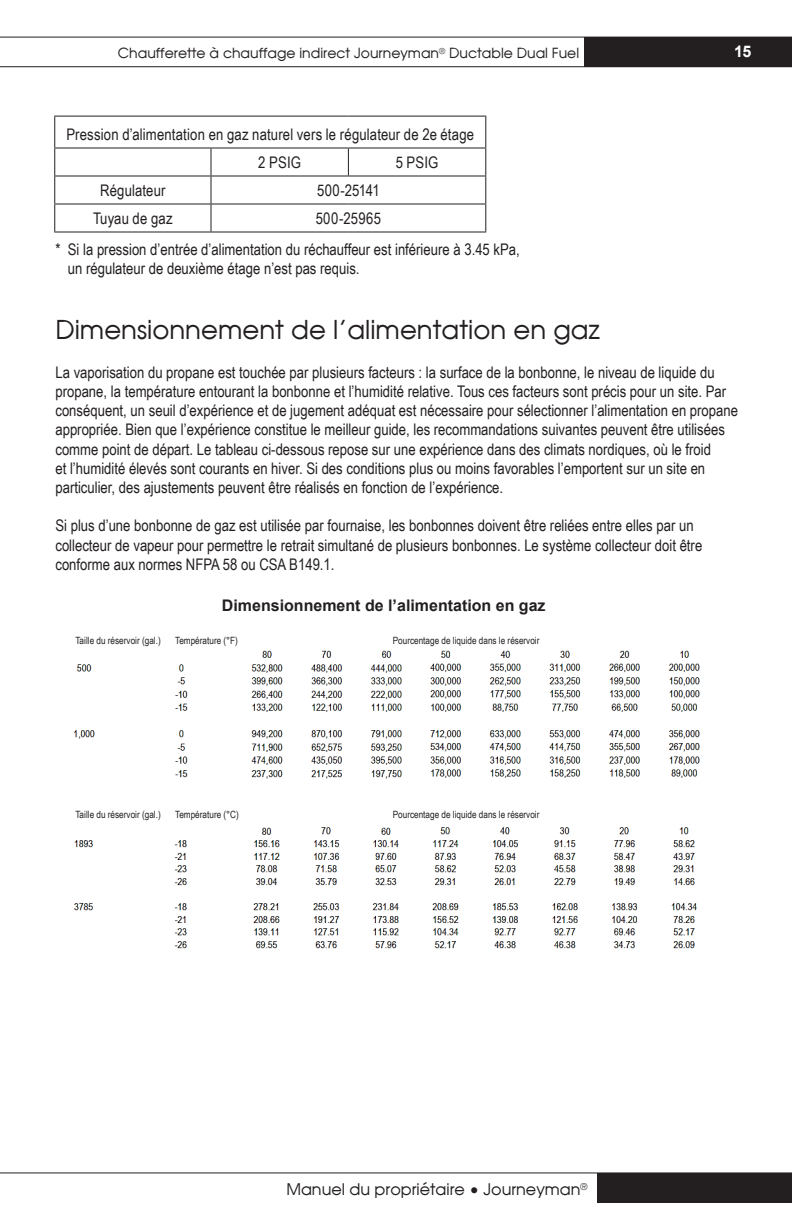
<style>
.page{position:relative;width:792px;height:1224px;background:#fff}
.page>*{position:absolute;margin:0;border:0;box-sizing:border-box;transform-origin:0 0}
.Attention_Header{font:26px "Moderne";color:#231f20}
.BODY_for_INSIDE_PAGES{font:16px/19.2px "Arial Narrow";color:#231f20}
.Body_text_normal{font:16px "Arial Narrow";letter-spacing:.01em;color:#231f20}
.BODY_for_INSIDE_PAGES-2{font:700 16px "Arial";color:#231f20}
.t1{font:16px "Moderne";color:#231f20}
.t2{font:700 16px "Arial";color:#fff}
.t3{font:14px "Moderne";color:#231f20}
.BODY_for_INSIDE_PAGES-3{font:10px "Arial Narrow";color:#231f20}
</style>
<div class="page">
<div style="left:585px;top:37px;width:207px;height:30px;background:#231f20"></div>
<div style="left:597px;top:1173px;width:195px;height:30px;background:#231f20"></div>
<hr style="left:0;top:37px;width:792px;height:1px;background:#231f20">
<hr style="left:0;top:66px;width:792px;height:1px;background:#231f20">
<hr style="left:0;top:1172px;width:792px;height:1px;background:#231f20">
<img style="left:73px;top:650px;width:627px;height:129px">
<img style="left:74px;top:827px;width:623px;height:122px">
<hr style="left:54px;top:116px;width:157px;height:1px;background:#231f20">
<hr style="left:54px;top:117px;width:1px;height:31px;background:#231f20">
<hr style="left:211px;top:116px;width:137px;height:1px;background:#231f20">
<hr style="left:348px;top:116px;width:138px;height:1px;background:#231f20">
<hr style="left:485px;top:117px;width:1px;height:31px;background:#231f20">
<hr style="left:54px;top:148px;width:157px;height:1px;background:#231f20">
<hr style="left:211px;top:148px;width:137px;height:1px;background:#231f20">
<hr style="left:210px;top:149px;width:2px;height:27px;background:#231f20">
<hr style="left:348px;top:148px;width:138px;height:1px;background:#231f20">
<svg style="left:348px;top:149px;width:1px;height:27px"></svg>
<hr style="left:54px;top:176px;width:157px;height:1px;background:#231f20">
<hr style="left:211px;top:176px;width:137px;height:1px;background:#231f20">
<hr style="left:210px;top:177px;width:2px;height:27px;background:#231f20">
<hr style="left:348px;top:176px;width:138px;height:1px;background:#231f20">
<hr style="left:54px;top:204px;width:157px;height:1px;background:#231f20">
<svg style="left:54px;top:149px;width:1px;height:83px"></svg>
<hr style="left:211px;top:204px;width:137px;height:1px;background:#231f20">
<hr style="left:210px;top:205px;width:2px;height:27px;background:#231f20">
<hr style="left:348px;top:204px;width:138px;height:1px;background:#231f20">
<svg style="left:485px;top:149px;width:1px;height:83px"></svg>
<hr style="left:54px;top:232px;width:157px;height:1px;background:#231f20">
<hr style="left:211px;top:232px;width:137px;height:1px;background:#231f20">
<hr style="left:348px;top:232px;width:138px;height:1px;background:#231f20">
<p class="t3" style="left:118px;top:44px;width:463px">Chaufferette à chauffage indirect Journeyman<sup>®</sup> Ductable Dual Fuel</p>
<p class="Body_text_normal" style="left:66px;top:123px;width:409px">Pression d’alimentation en gaz naturel vers le régulateur de 2e étage</p>
<p class="Body_text_normal" style="left:258px;top:151px;width:44px">2 PSIG</p>
<p class="Body_text_normal" style="left:396px;top:151px;width:44px">5 PSIG</p>
<p class="Body_text_normal" style="left:100px;top:179px;width:67px">Régulateur</p>
<p class="Body_text_normal" style="left:317px;top:179px;width:64px">500-25141</p>
<p class="Body_text_normal" style="left:93px;top:207px;width:81px">Tuyau de gaz</p>
<p class="Body_text_normal" style="left:316px;top:207px;width:67px">500-25965</p>
<p class="BODY_for_INSIDE_PAGES" style="left:68px;top:239px;width:453px;text-indent:-12px">* Si la pression d’entrée d’alimentation du réchauffeur est inférieure à 3.45 kPa, un régulateur de deuxième étage n’est pas requis.</p>
<p class="Attention_Header" style="left:55px;top:313px;width:546px">Dimensionnement de l’alimentation en gaz</p>
<p class="t2" style="left:734px;top:40px;width:19px">15</p>
<p class="BODY_for_INSIDE_PAGES" style="left:55px;top:362px;width:684px">La vaporisation du propane est touchée par plusieurs facteurs : la surface de la bonbonne, le niveau de liquide du propane, la température entourant la bonbonne et l’humidité relative. Tous ces facteurs sont précis pour un site. Par conséquent, un seuil d’expérience et de jugement adéquat est nécessaire pour sélectionner l’alimentation en propane appropriée. Bien que l’expérience constitue le meilleur guide, les recommandations suivantes peuvent être utilisées comme point de départ. Le tableau ci-dessous repose sur une expérience dans des climats nordiques, où le froid<br>et l’humidité élevés sont courants en hiver. Si des conditions plus ou moins favorables l’emportent sur un site en particulier, des ajustements peuvent être réalisés en fonction de l’expérience.</p>
<p class="BODY_for_INSIDE_PAGES" style="left:55px;top:516px;width:648px">Si plus d’une bonbonne de gaz est utilisée par fournaise, les bonbonnes doivent être reliées entre elles par un collecteur de vapeur pour permettre le retrait simultané de plusieurs bonbonnes. Le système collecteur doit être conforme aux normes NFPA 58 ou CSA B149.1.</p>
<p class="BODY_for_INSIDE_PAGES-3" style="left:76px;top:633px;width:87px">Taille du réservoir (gal.)</p>
<p class="BODY_for_INSIDE_PAGES-2" style="left:222px;top:594px;width:325px">Dimensionnement de l’alimentation en gaz</p>
<p class="BODY_for_INSIDE_PAGES-3" style="left:175px;top:633px;width:64px">Température (°F)</p>
<p class="BODY_for_INSIDE_PAGES-3" style="left:393px;top:633px;width:148px">Pourcentage de liquide dans le réservoir</p>
<p class="BODY_for_INSIDE_PAGES-3" style="left:76px;top:807px;width:87px">Taille du réservoir (gal.)</p>
<p class="BODY_for_INSIDE_PAGES-3" style="left:175px;top:807px;width:65px">Température (°C)</p>
<p class="BODY_for_INSIDE_PAGES-3" style="left:393px;top:807px;width:148px">Pourcentage de liquide dans le réservoir</p>
<p class="t1" style="left:286px;top:1179px;width:303px">Manuel du propriétaire • Journeyman<sup>®</sup></p>
</div>
